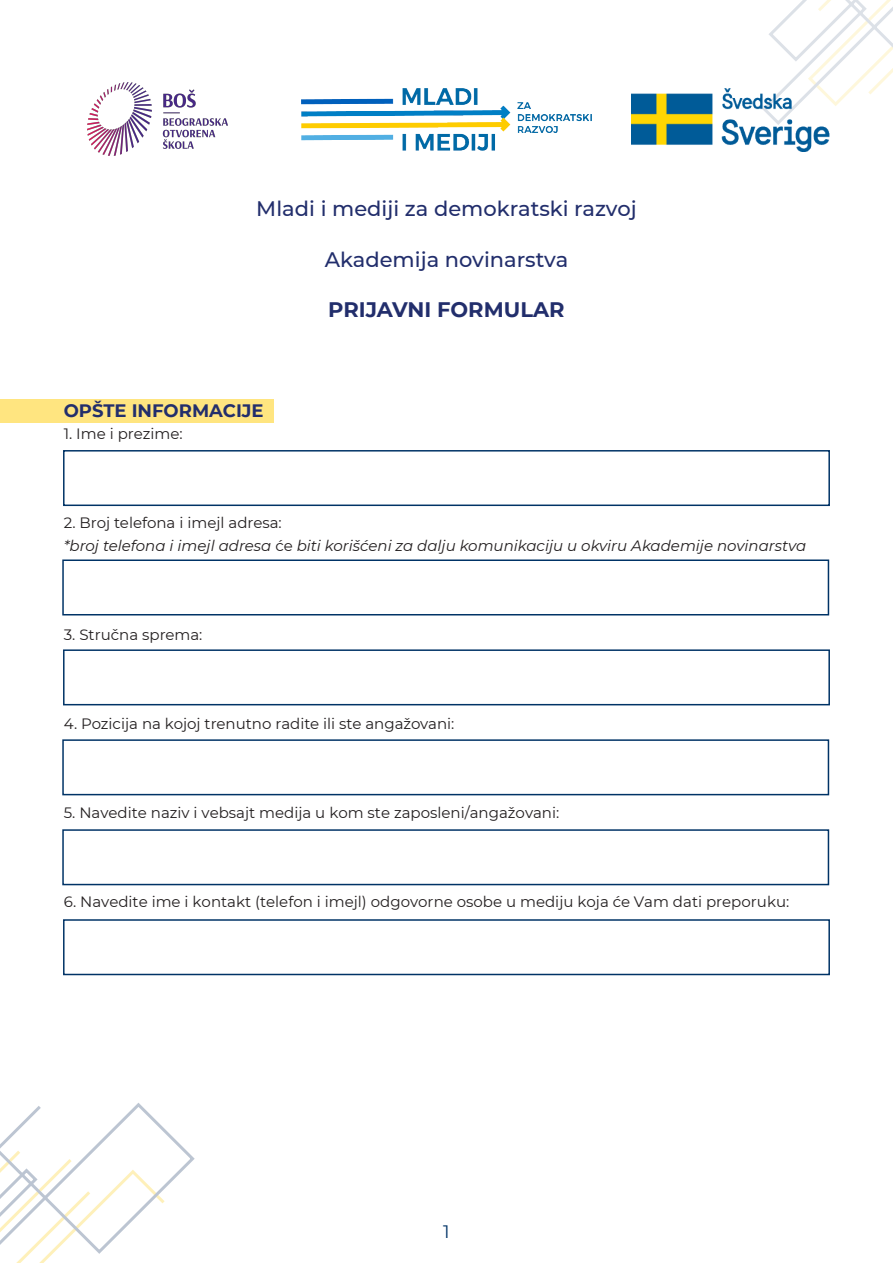
<style>
.page{position:relative;width:893px;height:1263px;background:#fff}
.page>*{position:absolute;margin:0;border:0;box-sizing:border-box;transform-origin:0 0}
.centar{font:500 21px "Montserrat";color:#222e6c}
.centar-2{font:700 21px "Montserrat";color:#222e6c}
.bold_tekst{font:700 18px "Montserrat";color:#222e6c}
.t1{font:18px "Montserrat";color:#036}
.tekst_za_pitanja{font:15px "Montserrat";color:#231f20}
.tekst_za_pitanja-2{font:italic 15px "Montserrat";color:#231f20}
.s1{font-style:normal}
</style>
<div class="page">
<svg style="left:0;top:1103px;width:195px;height:160px"></svg>
<svg style="left:769px;top:0;width:124px;height:106px"></svg>
<div style="left:0;top:399px;width:273px;height:23px;background:#ffe580"></div>
<img style="left:302px;top:89px;width:289px;height:62px">
<img style="left:632px;top:89px;width:197px;height:63px">
<div style="left:63px;top:450px;width:767px;height:56px;border:2px solid #036"></div>
<div style="left:62px;top:559px;width:767px;height:56px;border:2px solid #036"></div>
<div style="left:63px;top:649px;width:767px;height:56px;border:2px solid #036"></div>
<div style="left:62px;top:739px;width:767px;height:56px;border:2px solid #036"></div>
<div style="left:62px;top:829px;width:767px;height:56px;border:2px solid #036"></div>
<div style="left:63px;top:919px;width:767px;height:56px;border:2px solid #036"></div>
<img style="left:87px;top:82px;width:141px;height:74px">
<p class="centar" style="left:256px;top:194px;width:382px">Mladi i mediji za demokratski razvoj</p>
<p class="centar" style="left:325px;top:244px;width:245px">Akademija novinarstva</p>
<p class="centar-2" style="left:328px;top:295px;width:238px">PRIJAVNI FORMULAR</p>
<p class="bold_tekst" style="left:64px;top:398px;width:201px">OPŠTE INFORMACIJE</p>
<p class="tekst_za_pitanja" style="left:64px;top:424px;width:120px">1. Ime i prezime:</p>
<p class="tekst_za_pitanja" style="left:64px;top:513px;width:219px">2. Broj telefona i imejl adresa:</p>
<p class="tekst_za_pitanja-2" style="left:64px;top:535px;width:744px">*broj telefona i imejl adresa <span class="s1">će</span> biti korišćeni za dalju komunikaciju u okviru Akademije novinarstva</p>
<p class="tekst_za_pitanja" style="left:64px;top:624px;width:140px">3. Stručna sprema:</p>
<p class="tekst_za_pitanja" style="left:64px;top:713px;width:392px">4. Pozicija na kojoj trenutno radite ili ste angažovani:</p>
<p class="tekst_za_pitanja" style="left:64px;top:802px;width:497px">5. Navedite naziv i vebsajt medija u kom ste zaposleni/angažovani:</p>
<p class="tekst_za_pitanja" style="left:64px;top:891px;width:727px">6. Navedite ime i kontakt (telefon i imejl) odgovorne osobe u mediju koja će Vam dati preporuku:</p>
<p class="t1" style="left:443px;top:1219px;width:8px">1</p>
</div>
